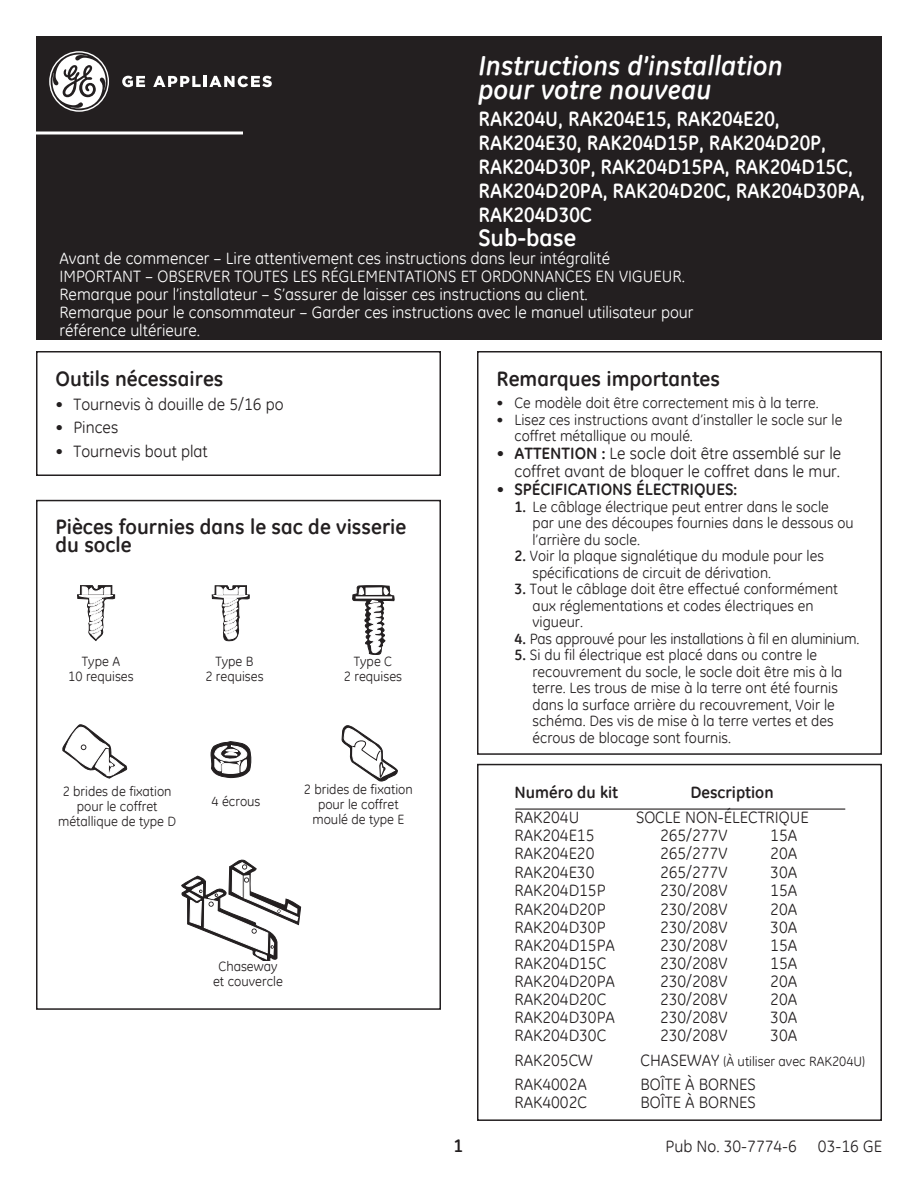
<style>
.page{position:relative;width:918px;height:1188px;background:#fff}
.page>*{position:absolute;margin:0;border:0;box-sizing:border-box;transform-origin:0 0}
.t1{font:italic 700 27px/24px "GE Inspira";color:#fff}
.t2{font:700 24px "GE Inspira";color:#fff}
.t3{font:700 21px/24px "GE Inspira";color:#fff;scale:.95 1}
.t4{font:700 21px/18px "GE Inspira";color:#231f20}
.t5{font:700 18px "GE Inspira";color:#231f20}
.t6{font:16.5px/18px "GE Inspira";color:#231f20;text-align:right}
.t7{font:16.5px/18px "GE Inspira";color:#fff}
.t8{font:700 16.5px "GE Inspira";color:#231f20}
.t9{font:15px/16.5px "GE Inspira";color:#231f20}
.t10{font:13.5px/15px "GE Inspira";color:#231f20;text-align:center}
.s1{font-weight:700;font-style:italic}
.s2{font-weight:700}
.s3{font-style:italic}
.s4{font-size:16.5px}
</style>
<div class="page">
<div style="left:36px;top:351px;width:405px;height:125px;border:2px solid #231f20"></div>
<div style="left:477px;top:351px;width:405px;height:404px;border:2px solid #231f20"></div>
<div style="left:36px;top:500px;width:405px;height:510px;border:2px solid #231f20"></div>
<svg style="left:62px;top:724px;width:66px;height:55px"></svg>
<svg style="left:341px;top:725px;width:57px;height:57px"></svg>
<svg style="left:77px;top:585px;width:38px;height:56px"></svg>
<svg style="left:211px;top:585px;width:39px;height:57px"></svg>
<svg style="left:352px;top:585px;width:43px;height:70px"></svg>
<hr style="left:357px;top:596px;width:34px;height:3px;background:#fff">
<svg style="left:210px;top:741px;width:42px;height:37px"></svg>
<svg style="left:181px;top:859px;width:120px;height:102px"></svg>
<div style="left:477px;top:764px;width:405px;height:357px;border:2px solid #231f20"></div>
<hr style="left:515px;top:809px;width:330px;height:1px;background:#231f20">
<div style="left:36px;top:36px;width:846px;height:304px;background:#231f20"></div>
<hr style="left:18px;top:132px;width:225px;height:3px;background:#fff">
<svg style="left:49px;top:51px;width:60px;height:61px"></svg>
<svg style="left:122px;top:76px;width:23px;height:11px"></svg>
<svg style="left:153px;top:76px;width:119px;height:11px"></svg>
<h1 class="t1" style="left:478px;top:54px;width:306px">Instructions d’installation pour votre nouveau</h1>
<h3 class="t3" style="left:478px;top:106px;width:408px">RAK204U, RAK204E15, RAK204E20,<br>RAK204E30, RAK204D15P, RAK204D20P,<br>RAK204D30P, RAK204D15PA, RAK204D15C,<br>RAK204D20PA, RAK204D20C, RAK204D30PA,<br>RAK204D30C</h3>
<h2 class="t2" style="left:478px;top:223px;width:99px">Sub-base</h2>
<p class="t7" style="left:59px;top:249px;width:636px">Avant de commencer – Lire attentivement ces instructions dans leur intégralité IMPORTANT – OBSERVER TOUTES LES RÉGLEMENTATIONS ET ORDONNANCES EN VIGUEUR.<br>Remarque pour l’installateur – S’assurer de laisser ces instructions au client.<br>Remarque pour le consommateur – Garder ces instructions avec le manuel utilisateur pour référence ultérieure.</p>
<h3 class="t4" style="left:56px;top:369px;width:169px">Outils nécessaires</h3>
<p class="t6" style="left:56px;top:395px;width:230px">• Tournevis à douille de 5/16 po</p>
<p class="t6" style="left:56px;top:419px;width:64px">• Pinces</p>
<p class="t6" style="left:56px;top:443px;width:154px">• Tournevis bout plat</p>
<h3 class="t4" style="left:56px;top:518px;width:352px">Pièces fournies dans le sac de visserie du socle</h3>
<p class="t10" style="left:68px;top:654px;width:67px">Type A<br>10 requises</p>
<p class="t10" style="left:205px;top:654px;width:60px">Type B<br>2 requises</p>
<p class="t10" style="left:344px;top:654px;width:60px">Type C<br>2 requises</p>
<p class="t10" style="left:58px;top:784px;width:119px">2 brides de fixation pour le coffret métallique de type D</p>
<p class="t10" style="left:304px;top:782px;width:110px">2 brides de fixation pour le coffret moulé de type E</p>
<p class="t10" style="left:211px;top:793px;width:51px">4 écrous</p>
<p class="t10" style="left:213px;top:959px;width:71px">Chaseway et couvercle</p>
<p class="t5" style="left:453px;top:1135px;width:11px">1</p>
<h3 class="t4" style="left:496px;top:369px;width:225px">Remarques importantes</h3>
<p class="t9" style="left:496px;top:394px;width:324px">• Ce modèle doit être correctement mis à la terre.</p>
<p class="t9" style="left:514px;top:411px;width:329px;text-indent:-18px">• Lisez ces instructions avant d’installer le socle sur le coffret métallique ou moulé.</p>
<p class="t6" style="left:496px;top:444px;width:346px"><span class="s1">•</span> <span class="s2">ATTENTION :</span> Le socle doit être assemblé sur le coffret avant de bloquer le coffret dans le mur.</p>
<p class="t8" style="left:496px;top:480px;width:242px"><span class="s3">•</span> SPÉCIFICATIONS ÉLECTRIQUES:</p>
<p class="t9" style="left:532px;top:498px;width:323px;text-indent:-18px"><span class="s2">1.</span> Le câblage électrique peut entrer dans le socle par une des découpes fournies dans le dessous ou l’arrière du socle.</p>
<p class="t9" style="left:532px;top:547px;width:293px;text-indent:-18px"><span class="s2">2.</span> Voir la plaque signalétique du module pour les spécifications de circuit de dérivation.</p>
<p class="t9" style="left:532px;top:580px;width:307px;text-indent:-18px"><span class="s2">3.</span> Tout le câblage doit être effectué conformément aux réglementations et codes électriques en vigueur.</p>
<p class="t9" style="left:514px;top:630px;width:346px"><span class="s2">4.</span> Pas approuvé pour les installations à fil en aluminium.</p>
<p class="t9" style="left:532px;top:646px;width:311px;text-indent:-18px"><span class="s2">5.</span> Si du fil électrique est placé dans ou contre le recouvrement du socle, le socle doit être mis à la terre. Les trous de mise à la terre ont été fournis dans la surface arrière du recouvrement, Voir le schéma. Des vis de mise à la terre vertes et des écrous de blocage sont fournis.</p>
<p class="t8" style="left:514px;top:783px;width:105px">Numéro du kit</p>
<p class="t8" style="left:690px;top:783px;width:85px">Description</p>
<p class="t6" style="left:514px;top:808px;width:66px">RAK204U</p>
<p class="t6" style="left:636px;top:808px;width:174px">SOCLE NON-ÉLECTRIQUE</p>
<p class="t6" style="left:514px;top:826px;width:81px">RAK204E15</p>
<p class="t6" style="left:660px;top:826px;width:69px">265/277V</p>
<p class="t6" style="left:770px;top:826px;width:28px">15A</p>
<p class="t6" style="left:514px;top:845px;width:81px">RAK204E20</p>
<p class="t6" style="left:660px;top:845px;width:69px">265/277V</p>
<p class="t6" style="left:770px;top:845px;width:28px">20A</p>
<p class="t6" style="left:514px;top:863px;width:81px">RAK204E30</p>
<p class="t6" style="left:660px;top:863px;width:69px">265/277V</p>
<p class="t6" style="left:770px;top:863px;width:28px">30A</p>
<p class="t6" style="left:514px;top:881px;width:92px">RAK204D15P</p>
<p class="t6" style="left:660px;top:881px;width:69px">230/208V</p>
<p class="t6" style="left:770px;top:881px;width:28px">15A</p>
<p class="t6" style="left:514px;top:900px;width:92px">RAK204D20P</p>
<p class="t6" style="left:660px;top:900px;width:69px">230/208V</p>
<p class="t6" style="left:770px;top:900px;width:28px">20A</p>
<p class="t6" style="left:514px;top:918px;width:92px">RAK204D30P</p>
<p class="t6" style="left:660px;top:918px;width:69px">230/208V</p>
<p class="t6" style="left:770px;top:918px;width:28px">30A</p>
<p class="t6" style="left:514px;top:936px;width:102px">RAK204D15PA</p>
<p class="t6" style="left:660px;top:936px;width:69px">230/208V</p>
<p class="t6" style="left:770px;top:936px;width:28px">15A</p>
<p class="t6" style="left:514px;top:954px;width:93px">RAK204D15C</p>
<p class="t6" style="left:660px;top:954px;width:69px">230/208V</p>
<p class="t6" style="left:770px;top:954px;width:28px">15A</p>
<p class="t6" style="left:514px;top:972px;width:102px">RAK204D20PA</p>
<p class="t6" style="left:660px;top:972px;width:69px">230/208V</p>
<p class="t6" style="left:770px;top:972px;width:28px">20A</p>
<p class="t6" style="left:514px;top:990px;width:93px">RAK204D20C</p>
<p class="t6" style="left:660px;top:990px;width:69px">230/208V</p>
<p class="t6" style="left:770px;top:990px;width:28px">20A</p>
<p class="t6" style="left:514px;top:1008px;width:102px">RAK204D30PA</p>
<p class="t6" style="left:660px;top:1008px;width:69px">230/208V</p>
<p class="t6" style="left:770px;top:1008px;width:28px">30A</p>
<p class="t6" style="left:514px;top:1027px;width:93px">RAK204D30C</p>
<p class="t6" style="left:660px;top:1027px;width:69px">230/208V</p>
<p class="t6" style="left:770px;top:1027px;width:28px">30A</p>
<p class="t6" style="left:514px;top:1051px;width:80px">RAK205CW</p>
<p class="t10" style="left:641px;top:1053px;width:226px"><span class="s4">CHASEWAY</span> (À utiliser avec RAK204U)</p>
<p class="t6" style="left:514px;top:1075px;width:74px">RAK4002A</p>
<p class="t6" style="left:641px;top:1075px;width:117px">BOÎTE À BORNES</p>
<p class="t6" style="left:514px;top:1094px;width:74px">RAK4002C</p>
<p class="t6" style="left:641px;top:1094px;width:117px">BOÎTE À BORNES</p>
<p class="t6" style="left:666px;top:1137px;width:133px">Pub No. 30-7774-6</p>
<p class="t6" style="left:818px;top:1137px;width:66px">03-16 GE</p>
</div>
